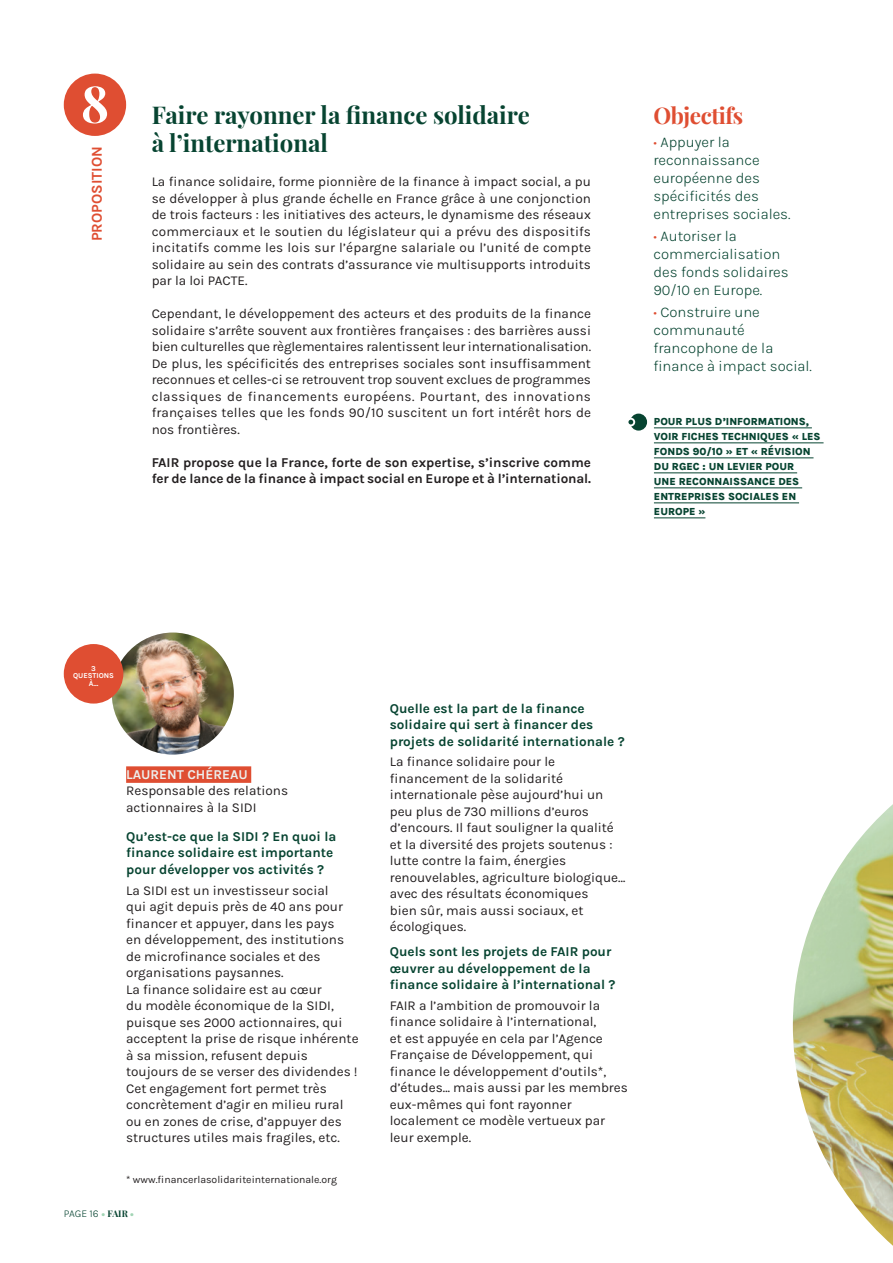
<style>
.page{position:relative;width:893px;height:1263px;background:#fff}
.page>*{position:absolute;margin:0;border:0;box-sizing:border-box;transform-origin:0 0}
.t1{font:700 50.7px "Playfair Display";color:#fff}
.t2{font:700 24px/28.5px "Playfair Display";color:#074431}
.t3{font:700 22.5px "Playfair Display";letter-spacing:-.02em;color:#df4e32}
.t4{font:300 15px/18px "Karla";color:#074431}
.t5{font:700 15px "Karla";color:#df4e32}
.t6{font:13.5px/16.5px "Karla";color:#231f20}
.t7{font:700 13.5px/16.5px "Karla";color:#074431}
.t8{font:700 13.5px/16.5px "Karla";letter-spacing:-.01em;color:#231f20}
.t9{font:700 13.5px "Karla";color:#edefed}
.t10{font:800 10.5px/15px "Karla";color:#074431}
.t11{font:10.5px "Karla";color:#231f20}
.t12{font:300 10.5px "Karla";color:#074431}
.t13{font:700 7.5px/7.5px "Karla";color:#fff;text-align:center}
.s1{color:#df4e32}
.s2{font-family:"Playfair Display";font-weight:700;font-size:9px;color:#a2d5b5}
.s3{font-family:"Playfair Display";font-weight:700;font-size:9px}
</style>
<div class="page">
<div style="left:64px;top:74px;width:62px;height:62px;background:#df4e32;border-radius:50%"></div>
<img style="left:793px;top:804px;width:100px;height:442px">
<hr style="left:654px;top:428px;width:158px;height:1px;background:#074431">
<hr style="left:654px;top:443px;width:169px;height:1px;background:#074431">
<hr style="left:654px;top:458px;width:159px;height:1px;background:#074431">
<hr style="left:654px;top:473px;width:143px;height:1px;background:#074431">
<hr style="left:654px;top:488px;width:148px;height:1px;background:#074431">
<hr style="left:654px;top:503px;width:145px;height:1px;background:#074431">
<hr style="left:654px;top:518px;width:51px;height:1px;background:#074431">
<div style="left:630px;top:414px;width:17px;height:17px;background:#074431;border-radius:50%"></div>
<div style="left:627px;top:419px;width:7px;height:6px;background:#074431;border-radius:50%"></div>
<div style="left:626px;top:418px;width:9px;height:8px;border:2px solid #fff;border-radius:50%"></div>
<div style="left:126px;top:766px;width:125px;height:17px;background:#df4e32"></div>
<img style="left:112px;top:632px;width:122px;height:123px;border-radius:61px">
<div style="left:64px;top:644px;width:59px;height:59px;background:#df4e32;border-radius:50%"></div>
<h1 class="t1" style="left:81px;top:64px;width:30px">8</h1>
<p class="t5" style="left:87px;top:241px;width:97px;rotate:-90deg">PROPOSITION</p>
<h2 class="t2" style="left:152px;top:98px;width:380px">Faire rayonner la finance solidaire à l’international</h2>
<p class="t6" style="left:152px;top:173px;width:441px;text-align:justify">La finance solidaire, forme pionnière de la finance à impact social, a pu se développer à plus grande échelle en France grâce à une conjonction de trois facteurs : les initiatives des acteurs, le dynamisme des réseaux commerciaux et le soutien du législateur qui a prévu des dispositifs incitatifs comme les lois sur l’épargne salariale ou l’unité de compte solidaire au sein des contrats d’assurance vie multisupports introduits par la loi PACTE.</p>
<p class="t6" style="left:152px;top:305px;width:441px;text-align:justify">Cependant, le développement des acteurs et des produits de la finance solidaire s’arrête souvent aux frontières françaises : des barrières aussi bien culturelles que règlementaires ralentissent leur internationalisation.<br>De plus, les spécificités des entreprises sociales sont insuffisamment reconnues et celles-ci se retrouvent trop souvent exclues de programmes classiques de financements européens. Pourtant, des innovations françaises telles que les fonds 90/10 suscitent un fort intérêt hors de nos frontières.</p>
<p class="t8" style="left:152px;top:453px;width:441px">FAIR propose que la France, forte de son expertise, s’inscrive comme fer de lance de la finance à impact social en Europe et à l’international.</p>
<h3 class="t3" style="left:653px;top:98px;width:91px">Objectifs</h3>
<p class="t4" style="left:653px;top:132px;width:139px"><span class="s1">•</span> Appuyer la reconnaissance européenne des spécificités des entreprises sociales.</p>
<p class="t4" style="left:653px;top:226px;width:137px"><span class="s1">•</span> Autoriser la commercialisation des fonds solidaires<br>90/10 en Europe.</p>
<p class="t4" style="left:653px;top:303px;width:160px"><span class="s1">•</span> Construire une communauté francophone de la finance à impact social.</p>
<p class="t10" style="left:654px;top:413px;width:168px">POUR PLUS D’INFORMATIONS,<br>VOIR FICHES TECHNIQUES « LES<br>FONDS 90/10 » ET « RÉVISION<br>DU RGEC : UN LEVIER POUR<br>UNE RECONNAISSANCE DES<br>ENTREPRISES SOCIALES EN<br>EUROPE »</p>
<p class="t13" style="left:73px;top:664px;width:43px">3<br>QUESTIONS<br>À…</p>
<p class="t9" style="left:126px;top:766px;width:123px">LAURENT CHÉREAU</p>
<p class="t6" style="left:126px;top:782px;width:163px">Responsable des relations actionnaires à la SIDI</p>
<p class="t7" style="left:126px;top:827px;width:212px">Qu’est-ce que la SIDI ? En quoi la finance solidaire est importante pour développer vos activités ?</p>
<p class="t6" style="left:126px;top:881px;width:234px">La SIDI est un investisseur social<br>qui agit depuis près de 40 ans pour financer et appuyer, dans les pays<br>en développement, des institutions de microfinance sociales et des organisations paysannes.<br>La finance solidaire est au cœur<br>du modèle économique de la SIDI, puisque ses 2000 actionnaires, qui acceptent la prise de risque inhérente à sa mission, refusent depuis toujours de se verser des dividendes !<br>Cet engagement fort permet très concrètement d’agir en milieu rural ou en zones de crise, d’appuyer des structures utiles mais fragiles, etc.</p>
<p class="t11" style="left:126px;top:1173px;width:212px">* www.financerlasolidariteinternationale.org</p>
<p class="t12" style="left:64px;top:1207px;width:72px">PAGE 16 <span class="s2">•</span> <span class="s3">FAIR</span> <span class="s2">•</span></p>
<p class="t7" style="left:390px;top:699px;width:236px">Quelle est la part de la finance solidaire qui sert à financer des projets de solidarité internationale ?</p>
<p class="t6" style="left:390px;top:753px;width:237px">La finance solidaire pour le financement de la solidarité internationale pèse aujourd’hui un peu plus de 730 millions d’euros d’encours. Il faut souligner la qualité et la diversité des projets soutenus : lutte contre la faim, énergies renouvelables, agriculture biologique… avec des résultats économiques<br>bien sûr, mais aussi sociaux, et écologiques.</p>
<p class="t7" style="left:390px;top:943px;width:227px">Quels sont les projets de FAIR pour œuvrer au développement de la finance solidaire à l’international ?</p>
<p class="t6" style="left:390px;top:997px;width:240px">FAIR a l’ambition de promouvoir la finance solidaire à l’international,<br>et est appuyée en cela par l’Agence<br>Française de Développement, qui finance le développement d’outils*, d’études… mais aussi par les membres eux-mêmes qui font rayonner localement ce modèle vertueux par leur exemple.</p>
</div>
